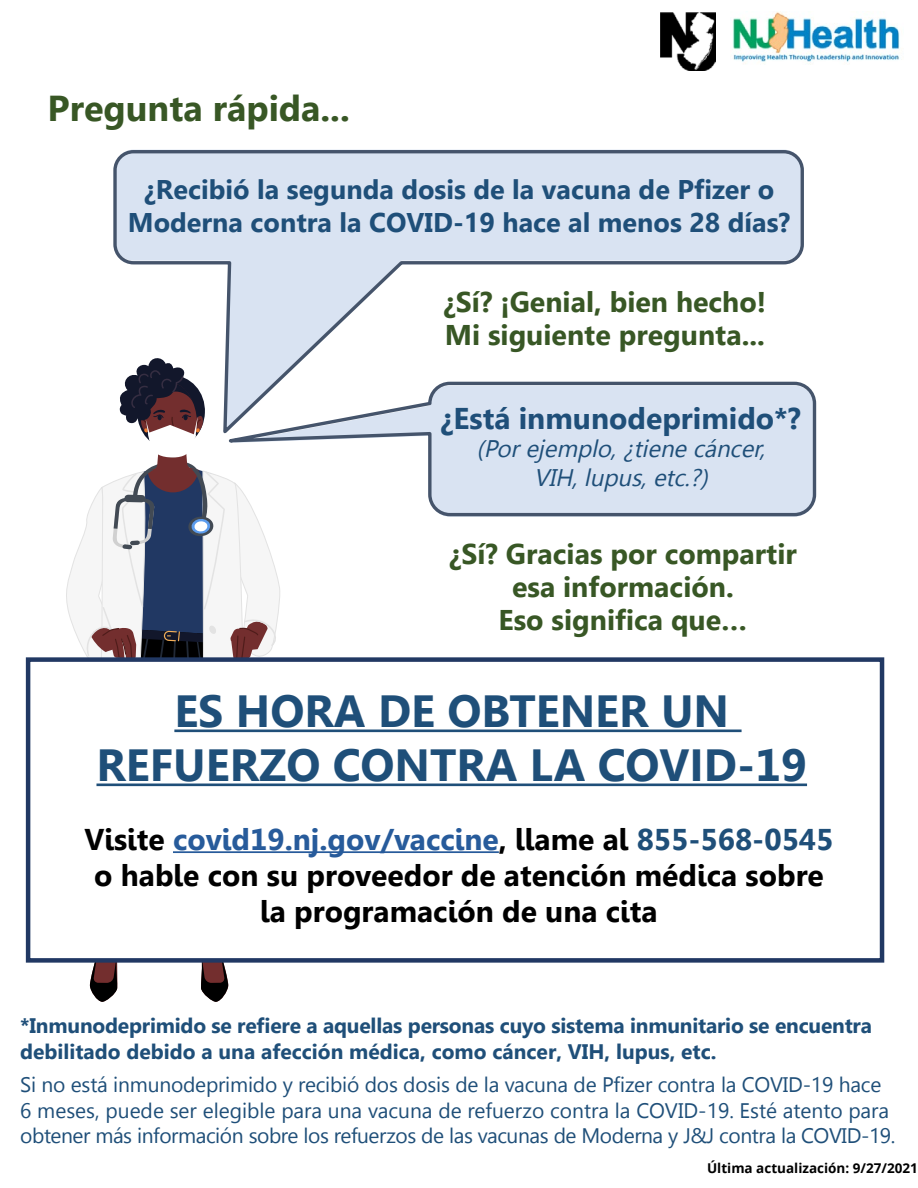
<style>
.page{position:relative;width:918px;height:1188px;background:#fff}
.page>*{position:absolute;margin:0;border:0;box-sizing:border-box;transform-origin:0 0}
.t1{font:700 45px/54px "Gisha";color:#1f4f79;text-align:center}
.t2{font:700 36px "Gadugi";color:#385725}
.t3{font:700 30px/36px "Gisha";color:#000;text-align:center}
.t4{font:700 30px "Gadugi";color:#1f4f79}
.t5{font:700 28.5px/33px "Gadugi";color:#385725}
.t6{font:700 27px/32.4px "Gadugi";color:#1f4f79;text-align:center}
.t7{font:italic 24px/28.5px "Gadugi";color:#1f4f79;text-align:center}
.t8{font:21px/25.2px "Gadugi";letter-spacing:-.01em;color:#1f4f79}
.t9{font:700 21px/25.2px "Gadugi";letter-spacing:-.01em;color:#1f4f79}
.t10{font:700 13.5px "Open Sans";color:#000}
.s1{color:#275b9b}
.s2{color:#1f4f79}
</style>
<div class="page">
<svg style="left:66px;top:440px;width:214px;height:562px"></svg>
<svg style="left:113px;top:149px;width:691px;height:291px"></svg>
<svg style="left:185px;top:380px;width:632px;height:138px"></svg>
<img style="left:732px;top:12px;width:168px;height:52px">
<img style="left:661px;top:12px;width:55px;height:59px">
<div style="left:26px;top:657px;width:858px;height:306px;background:#fff;border:4px solid #213863"></div>
<hr style="left:174px;top:730px;width:568px;height:2px;background:#1f4f79">
<hr style="left:96px;top:784px;width:711px;height:2px;background:#1f4f79">
<hr style="left:173px;top:851px;width:326px;height:2px;background:#275b9b">
<h2 class="t2" style="left:48px;top:86px;width:304px">Pregunta rápida...</h2>
<p class="t6" style="left:128px;top:173px;width:664px">¿Recibió la segunda dosis de la vacuna de Pfizer o<br>Moderna contra la COVID-19 hace al menos 28 días?</p>
<h3 class="t5" style="left:443px;top:285px;width:324px">¿Sí? ¡Genial, bien hecho!<br>Mi siguiente pregunta...</h3>
<h3 class="t4" style="left:440px;top:400px;width:362px">¿Está inmunodeprimido*?</h3>
<p class="t7" style="left:477px;top:435px;width:296px">(Porejemplo,¿tiene cáncer,<br>VIH,lupus,etc.?)</p>
<h3 class="t5" style="left:449px;top:537px;width:349px;text-align:center">¿Sí? Gracias por compartir esa información.<br>Eso significa que…</h3>
<h1 class="t1" style="left:96px;top:685px;width:712px">ES HORA DE OBTENER UN<br>REFUERZO CONTRA LA COVID-19</h1>
<h3 class="t3" style="left:84px;top:821px;width:750px">Visite <span class="s1">covid19.nj.gov/vaccine</span>, llame al <span class="s2">855-568-0545 </span>o hable con su proveedor de atención médica sobre la programación de una cita</h3>
<p class="t9" style="left:20px;top:1013px;width:853px">*Inmunodeprimido se refiere a aquellas personas cuyo sistema inmunitario se encuentra debilitado debido a una afección médica, como cáncer, VIH, lupus, etc.</p>
<p class="t8" style="left:20px;top:1072px;width:877px">Si no está inmunodeprimido y recibió dos dosis de la vacuna de Pfizer contra la COVID-19 hace<br>6 meses, puede ser elegible para una vacuna de refuerzo contra la COVID-19. Esté atento para obtener más información sobre los refuerzos de las vacunas de Moderna y J&amp;J contra la COVID-19.</p>
<p class="t10" style="left:707px;top:1158px;width:212px">Última actualización: 9/27/2021</p>
</div>
